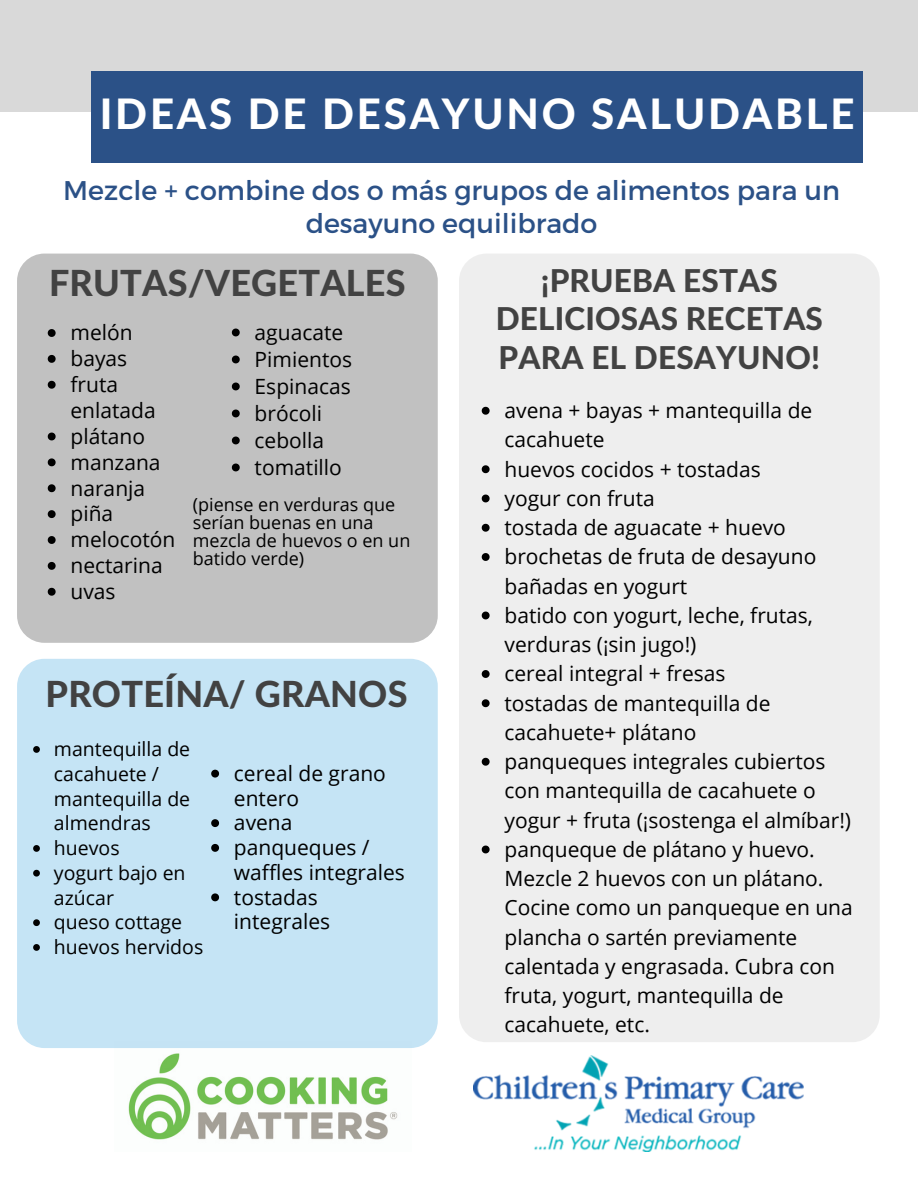
<style>
.page{position:relative;width:918px;height:1188px;background:#fff}
.page>*{position:absolute;margin:0;border:0;box-sizing:border-box;transform-origin:0 0}
.t1{font:800 42px "Lato Latin";letter-spacing:.065em;color:#fff}
.t2{font:800 36px "Lato Latin";letter-spacing:.005em;color:#424242}
.t3{font:800 31.5px/38.2px "Lato Latin";letter-spacing:.005em;color:#424242;text-align:center}
.t4{font:27px/32.7px "Montserrat";color:#2b5187;text-align:center}
.t5{font:21px/29.2px "Open Sans";color:#000}
.t6{font:19.5px/24.8px "Open Sans";color:#000}
.t7{font:18px/18px "Open Sans";color:#000}
</style>
<div class="page">
<img style="left:473px;top:1056px;width:331px;height:96px">
<img style="left:128px;top:1053px;width:270px;height:87px">
<div style="left:0;top:0;width:918px;height:111px;background:#d9d9d9"></div>
<div style="left:91px;top:71px;width:772px;height:92px;background:#2b5187"></div>
<div style="left:17px;top:254px;width:421px;height:389px;background:#c1c1c1;border-radius:27px"></div>
<div style="left:459px;top:254px;width:421px;height:788px;background:#eee;border-radius:27px"></div>
<div style="left:17px;top:659px;width:421px;height:389px;background:#c5e4f5;border-radius:27px"></div>
<svg style="left:48px;top:329px;width:8px;height:8px"></svg>
<svg style="left:48px;top:355px;width:8px;height:8px"></svg>
<svg style="left:48px;top:381px;width:8px;height:8px"></svg>
<svg style="left:48px;top:433px;width:8px;height:7px"></svg>
<svg style="left:48px;top:458px;width:8px;height:8px"></svg>
<svg style="left:48px;top:484px;width:8px;height:8px"></svg>
<svg style="left:48px;top:510px;width:8px;height:8px"></svg>
<svg style="left:48px;top:536px;width:8px;height:8px"></svg>
<svg style="left:48px;top:562px;width:8px;height:8px"></svg>
<svg style="left:48px;top:588px;width:8px;height:8px"></svg>
<svg style="left:232px;top:329px;width:8px;height:7px"></svg>
<svg style="left:232px;top:356px;width:8px;height:7px"></svg>
<svg style="left:232px;top:383px;width:8px;height:7px"></svg>
<svg style="left:232px;top:410px;width:8px;height:7px"></svg>
<svg style="left:232px;top:437px;width:8px;height:7px"></svg>
<svg style="left:232px;top:464px;width:8px;height:7px"></svg>
<svg style="left:33px;top:746px;width:7px;height:7px"></svg>
<svg style="left:33px;top:845px;width:7px;height:7px"></svg>
<svg style="left:33px;top:870px;width:7px;height:7px"></svg>
<svg style="left:33px;top:919px;width:7px;height:7px"></svg>
<svg style="left:33px;top:944px;width:7px;height:7px"></svg>
<svg style="left:211px;top:770px;width:8px;height:8px"></svg>
<svg style="left:211px;top:819px;width:8px;height:8px"></svg>
<svg style="left:211px;top:844px;width:8px;height:8px"></svg>
<svg style="left:211px;top:893px;width:8px;height:8px"></svg>
<svg style="left:482px;top:407px;width:8px;height:8px"></svg>
<svg style="left:482px;top:465px;width:8px;height:8px"></svg>
<svg style="left:482px;top:495px;width:8px;height:7px"></svg>
<svg style="left:482px;top:524px;width:8px;height:8px"></svg>
<svg style="left:482px;top:553px;width:8px;height:8px"></svg>
<svg style="left:482px;top:612px;width:8px;height:7px"></svg>
<svg style="left:482px;top:670px;width:8px;height:8px"></svg>
<svg style="left:482px;top:699px;width:8px;height:8px"></svg>
<svg style="left:482px;top:758px;width:8px;height:8px"></svg>
<svg style="left:482px;top:846px;width:8px;height:7px"></svg>
<h1 class="t1" style="left:100px;top:95px;width:756px">IDEAS DE DESAYUNO SALUDABLE</h1>
<p class="t4" style="left:63px;top:173px;width:779px">Mezcle + combine dos o más grupos de alimentos para un desayuno equilibrado</p>
<h2 class="t2" style="left:49px;top:267px;width:358px">FRUTAS/VEGETALES</h2>
<p class="t5" style="left:71px;top:319px;width:106px;line-height:25.8px">melón bayas fruta enlatada plátano manzana naranja piña melocotón nectarina uvas</p>
<p class="t5" style="left:255px;top:318px;width:99px;line-height:27px">aguacate<br>Pimientos<br>Espinacas brócoli cebolla tomatillo</p>
<p class="t7" style="left:193px;top:495px;width:219px">(piense en verduras que serían buenas en una mezcla de huevos o en un batido verde)</p>
<h2 class="t2" style="left:46px;top:678px;width:363px">PROTEÍNA/ GRANOS</h2>
<p class="t6" style="left:54px;top:736px;width:151px">mantequilla de cacahuete / mantequilla de almendras huevos<br>yogurt bajo en azúcar<br>queso cottage huevos hervidos</p>
<p class="t5" style="left:234px;top:760px;width:172px;line-height:24.8px">cereal de grano entero<br>avena panqueques / waffles integrales tostadas integrales</p>
<h3 class="t3" style="left:496px;top:263px;width:329px">¡PRUEBA ESTAS<br>DELICIOSAS RECETAS<br>PARA EL DESAYUNO!</h3>
<p class="t5" style="left:505px;top:395px;width:350px">avena + bayas + mantequilla de cacahuete<br>huevos cocidos + tostadas<br>yogur con fruta<br>tostada de aguacate + huevo brochetas de fruta de desayuno bañadas en yogurt<br>batido con yogurt, leche, frutas, verduras (¡sin jugo!)<br>cereal integral + fresas<br>tostadas de mantequilla de cacahuete+ plátano<br>panqueques integrales cubiertos con mantequilla de cacahuete o yogur + fruta (¡sostenga el almíbar!) panqueque de plátano y huevo.<br>Mezcle 2 huevos con un plátano.<br>Cocine como un panqueque en una plancha o sartén previamente calentada y engrasada. Cubra con fruta, yogurt, mantequilla de cacahuete, etc.</p>
</div>
